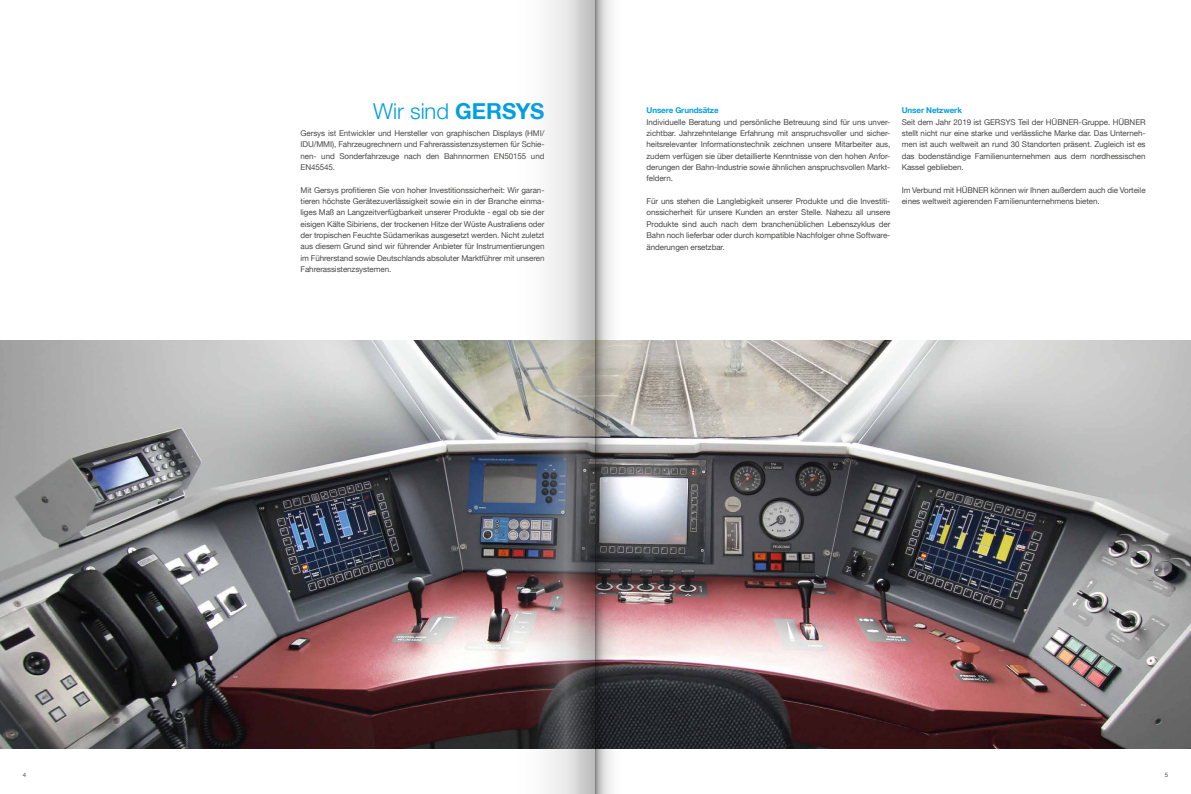
<style>
.page{position:relative;width:1191px;height:794px;background:#fff}
.page>*{position:absolute;margin:0;border:0;box-sizing:border-box;transform-origin:0 0}
.t1{font:300 22px "Helvetica Neue LT Pro";letter-spacing:-.005em;color:#009ee3}
.t2{font:8px/11.3px "Helvetica Neue LT";letter-spacing:-.01em;color:#494948;text-align:justify}
.t3{font:700 8px "Helvetica Neue LT";letter-spacing:-.01em;color:#009ee3}
.t4{font:6px "Helvetica Neue LT";color:#494948}
.s1{font-family:"Helvetica Neue LT";font-weight:700}
</style>
<div class="page">
<img style="left:0;top:340px;width:1191px;height:408px">
<svg style="left:601px;top:0;width:23px;height:794px"></svg>
<img style="left:510px;top:0;width:91px;height:794px">
<h1 class="t1" style="left:373px;top:98px;width:173px">Wir sind <span class="s1">GERSYS</span></h1>
<p class="t3" style="left:646px;top:106px;width:74px">Unsere Grundsätze</p>
<p class="t2" style="left:646px;top:116px;width:245px">Individuelle Beratung und persönliche Betreuung sind für uns unver&shy;zichtbar. Jahrzehntelange Erfahrung mit anspruchsvoller und sicher&shy;heitsrelevanter Informationstechnik zeichnen unsere Mitarbeiter aus, zudem verfügen sie über detaillierte Kenntnisse von den hohen Anfor&shy;derungen der Bahn-Industrie sowie ähnlichen anspruchsvollen Markt&shy;feldern.</p>
<p class="t2" style="left:646px;top:195px;width:245px">Für uns stehen die Langlebigkeit unserer Produkte und die Investiti&shy;onssicherheit für unsere Kunden an erster Stelle. Nahezu all unsere Produkte sind auch nach dem branchenüblichen Lebenszyklus der Bahn noch lieferbar oder durch kompatible Nachfolger ohne Software&shy;änderungen ersetzbar.</p>
<p class="t2" style="left:300px;top:127px;width:245px">Gersys ist Entwickler und Hersteller von graphischen Displays (HMI/ IDU/MMI), Fahrzeugrechnern und Fahrerassistenzsystemen für Schie&shy;nen- und Sonderfahrzeuge nach den Bahnnormen EN50155 und EN45545.</p>
<p class="t2" style="left:300px;top:184px;width:245px">Mit Gersys profitieren Sie von hoher Investitionssicherheit: Wir garan&shy;tieren höchste Gerätezuverlässigkeit sowie ein in der Branche einma&shy;liges Maß an Langzeitverfügbarkeit unserer Produkte - egal ob sie der eisigen Kälte Sibiriens, der trockenen Hitze der Wüste Australiens oder der tropischen Feuchte Südamerikas ausgesetzt werden. Nicht zuletzt aus diesem Grund sind wir führender Anbieter für Instrumentierungen im Führerstand sowie Deutschlands absoluter Marktführer mit unseren Fahrerassistenzsystemen.</p>
<p class="t3" style="left:901px;top:106px;width:62px">Unser Netzwerk</p>
<p class="t2" style="left:901px;top:116px;width:245px">Seit dem Jahr 2019 ist GERSYS Teil der HÜBNER-Gruppe. HÜBNER stellt nicht nur eine starke und verlässliche Marke dar. Das Unterneh&shy;men ist auch weltweit an rund 30 Standorten präsent. Zugleich ist es das bodenständige Familienunternehmen aus dem nordhessischen Kassel geblieben.</p>
<p class="t2" style="left:901px;top:184px;width:245px">Im Verbund mit HÜBNER können wir Ihnen außerdem auch die Vorteile eines weltweit agierenden Familienunternehmens bieten.</p>
<p class="t4" style="left:23px;top:771px;width:5px">4</p>
<p class="t4" style="left:1165px;top:771px;width:5px">5</p>
</div>
